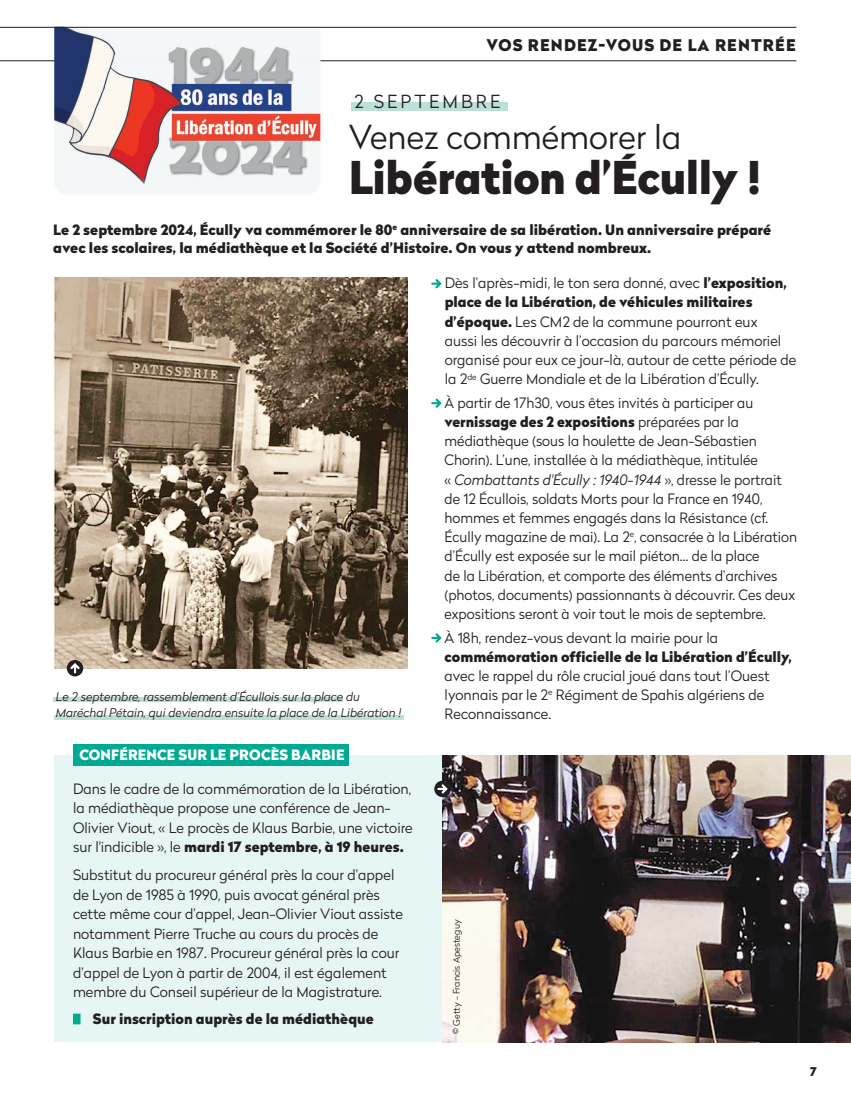
<style>
.page{position:relative;width:851px;height:1106px;background:#fff}
.page>*{position:absolute;margin:0;border:0;box-sizing:border-box;transform-origin:0 0}
.t1{font:900 45px "Radikal";letter-spacing:-.01em;color:#231f20}
.t2{font:300 33px "Radikal";color:#231f20}
.t3{font:300 18px "Radikal";letter-spacing:.17em;color:#231f20}
.t4{font:900 16.05px "Radikal";letter-spacing:.07em;color:#231f20}
.t5{font:300 14.25px/19.2px "Radikal";color:#231f20}
.t6{font:900 14.25px/18.8px "Radikal";color:#231f20}
.t7{font:900 14.25px "Radikal";letter-spacing:.01em;color:#fff}
.t8{font:italic 300 12px/16.5px "Radikal";color:#231f20}
.t9{font:900 12px "Radikal";color:#231f20}
.t10{font:300 9px "Radikal";color:#231f20}
.s1{font-weight:900}
.s2{font-style:italic}
</style>
<div class="page">
<hr style="left:0;top:60px;width:796px;height:1px;background:#231f20">
<div style="left:351px;top:102px;width:156px;height:9px;background:#bcdfd8"></div>
<svg style="left:431px;top:279px;width:10px;height:9px"></svg>
<svg style="left:431px;top:398px;width:10px;height:10px"></svg>
<svg style="left:431px;top:633px;width:10px;height:9px"></svg>
<img style="left:53px;top:277px;width:354px;height:392px">
<div style="left:67px;top:660px;width:16px;height:16px;background:#231f20;border-radius:50%"></div>
<svg style="left:70px;top:663px;width:10px;height:10px"></svg>
<hr style="left:54px;top:715px;width:349px;height:4px;background:#bcdfd8">
<div style="left:54px;top:697px;width:289px;height:5px;background:#bcdfd8"></div>
<div style="left:54px;top:755px;width:388px;height:287px;background:#e6f6f4"></div>
<div style="left:73px;top:744px;width:276px;height:22px;background:#00aa92"></div>
<img style="left:442px;top:755px;width:408px;height:287px">
<svg style="left:434px;top:780px;width:16px;height:17px"></svg>
<svg style="left:437px;top:784px;width:10px;height:9px"></svg>
<div style="left:73px;top:1013px;width:7px;height:11px;background:#00aa92"></div>
<img style="left:54px;top:28px;width:266px;height:166px">
<hr style="left:0;top:27px;width:796px;height:1px;background:#231f20">
<p class="t4" style="left:486px;top:33px;width:311px">VOS RENDEZ-VOUS DE LA RENTRÉE</p>
<p class="t3" style="left:354px;top:89px;width:147px">2 SEPTEMBRE</p>
<h2 class="t2" style="left:349px;top:114px;width:334px">Venez commémorer la</h2>
<h1 class="t1" style="left:349px;top:144px;width:414px">Libération d’Écully !</h1>
<p class="t6" style="left:53px;top:220px;width:719px">Le 2 septembre 2024, Écully va commémorer le 80<sup>e</sup> anniversaire de sa libération. Un anniversaire préparé avec les scolaires, la médiathèque et la Société d’Histoire. On vous y attend nombreux.</p>
<p class="t8" style="left:56px;top:688px;width:347px">Le 2 septembre, rassemblement d’Écullois sur la place du<br>Maréchal Pétain, qui deviendra ensuite la place de la Libération !</p>
<p class="t7" style="left:79px;top:744px;width:266px">CONFÉRENCE SUR LE PROCÈS BARBIE</p>
<p class="t5" style="left:73px;top:778px;width:341px">Dans le cadre de la commémoration de la Libération, la médiathèque propose une conférence de Jean-Olivier Viout, « Le procès de Klaus Barbie, une victoire sur l'indicible », le <span class="s1">mardi 17 septembre, à 19 heures.</span></p>
<p class="t5" style="left:73px;top:864px;width:331px">Substitut du procureur général près la cour d’appel de Lyon de 1985 à 1990, puis avocat général près cette même cour d’appel, Jean-Olivier Viout assiste notamment Pierre Truche au cours du procès de Klaus Barbie en 1987. Procureur général près la cour d’appel de Lyon à partir de 2004, il est également membre du Conseil supérieur de la Magistrature.</p>
<p class="t6" style="left:93px;top:1009px;width:282px">Sur inscription auprès de la médiathèque</p>
<p class="t5" style="left:444px;top:273px;width:353px">Dès l’après-midi, le ton sera donné, avec <span class="s1">l’exposition, place de la Libération, de véhicules militaires d’époque.</span> Les CM2 de la commune pourront eux<br>aussi les découvrir à l’occasion du parcours mémoriel organisé pour eux ce jour-là, autour de cette période de la 2<sup>de</sup> Guerre Mondiale et de la Libération d’Écully.</p>
<p class="t5" style="left:444px;top:392px;width:354px">À partir de 17h30, vous êtes invités à participer au <span class="s1">vernissage des 2 expositions</span> préparées par la médiathèque (sous la houlette de Jean-Sébastien Chorin). L’une, installée à la médiathèque, intitulée<br>« <span class="s2">Combattants d'Écully : 1940-1944</span> », dresse le portrait de 12 Écullois, soldats Morts pour la France en 1940, hommes et femmes engagés dans la Résistance (cf.<br>Écully magazine de mai). La 2<sup>e</sup>, consacrée à la Libération d’Écully est exposée sur le mail piéton… de la place<br>de la Libération, et comporte des éléments d’archives (photos, documents) passionnants à découvrir. Ces deux expositions seront à voir tout le mois de septembre.</p>
<p class="t5" style="left:444px;top:627px;width:275px">À 18h, rendez-vous devant la mairie pour la</p>
<p class="t6" style="left:444px;top:647px;width:348px">commémoration officielle de la Libération d’Écully,</p>
<p class="t5" style="left:444px;top:665px;width:326px">avec le rappel du rôle crucial joué dans tout l’Ouest lyonnais par le 2<sup>e</sup> Régiment de Spahis algériens de<br>Reconnaissance.</p>
<p class="t10" style="left:450px;top:1033px;width:116px;rotate:-90deg">© Getty - Francis Apesteguy</p>
<p class="t9" style="left:810px;top:1062px;width:8px">7</p>
</div>
